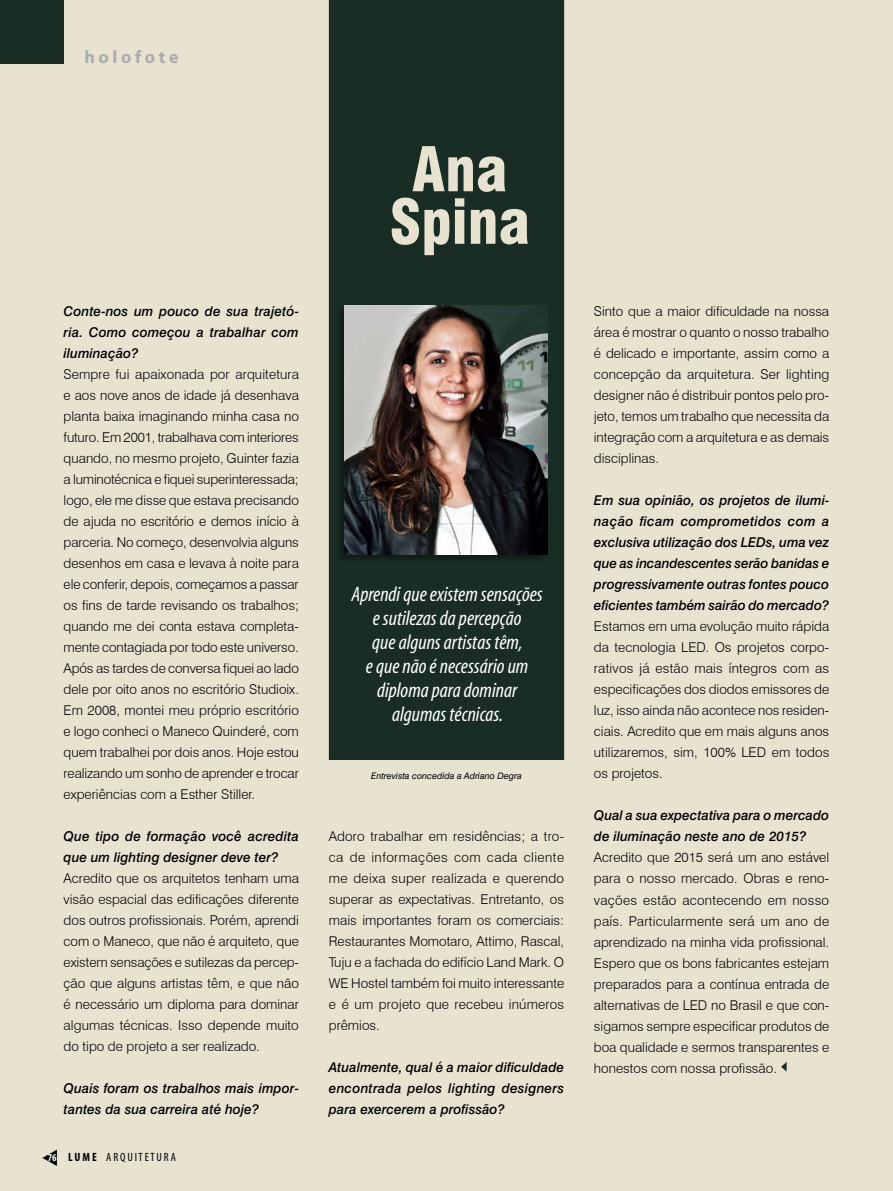
<style>
.page{position:relative;width:893px;height:1191px;background:#e8e3d1}
.page>*{position:absolute;margin:0;border:0;box-sizing:border-box;transform-origin:0 0}
.t1{font:italic condensed 21px/24px "Myriad";color:#fff;text-align:center}
.t2{font:700 18px "Myriad";color:#abacac}
.t3{font:300 13.5px/21px "Swiss 721 BT";color:#000;text-align:justify}
.t4{font:italic 500 13.5px/21px "Swiss 721 BT";color:#000;text-align:justify}
.t5{font:condensed 12px "Myriad";color:#000}
.t6{font:italic 9px "Swiss 721 BT";color:#000}
.s1{font-weight:700;font-size:10.5px;color:#fff}
.s2{font-weight:700}
</style>
<div class="page">
<svg style="left:42px;top:1149px;width:15px;height:17px"></svg>
<div style="left:329px;top:0;width:235px;height:760px;background:#192d24"></div>
<div style="left:0;top:0;width:64px;height:64px;background:#192d24"></div>
<svg style="left:781px;top:1062px;width:6px;height:9px"></svg>
<div style="left:336px;top:305px;width:211px;height:258px;background:#000;opacity:.35"></div>
<img style="left:345px;top:305px;width:202px;height:249px">
<h2 class="t2" style="left:84px;top:48px;width:96px">h o l o f o t e</h2>
<p class="t4" style="left:64px;top:300px;width:237px">Conte-nos um pouco de sua trajetó&shy;ria. Como começou a trabalhar com iluminação?</p>
<p class="t3" style="left:64px;top:363px;width:237px">Sempre fui apaixonada por arquitetura e aos nove anos de idade já desenhava planta baixa imaginando minha casa no futuro. Em 2001, trabalhava com interiores quando, no mesmo projeto, Guinter fazia a luminotécnica e fiquei superinteressada; logo, ele me disse que estava precisando de ajuda no escritório e demos início à parceria. No começo, desenvolvia alguns desenhos em casa e levava à noite para ele conferir, depois, começamos a passar os fins de tarde revisando os trabalhos; quando me dei conta estava completa&shy;mente contagiada por todo este universo.<br>Após as tardes de conversa fiquei ao lado dele por oito anos no escritório Studioix.<br>Em 2008, montei meu próprio escritório e logo conheci o Maneco Quinderé, com quem trabalhei por dois anos. Hoje estou realizando um sonho de aprender e trocar experiências com a Esther Stiller.</p>
<p class="t4" style="left:64px;top:826px;width:237px">Que tipo de formação você acredita que um lighting designer deve ter?</p>
<p class="t3" style="left:64px;top:868px;width:237px">Acredito que os arquitetos tenham uma visão espacial das edificações diferente dos outros profissionais. Porém, aprendi com o Maneco, que não é arquiteto, que existem sensações e sutilezas da percep&shy;ção que alguns artistas têm, e que não é necessário um diploma para dominar algumas técnicas. Isso depende muito do tipo de projeto a ser realizado.</p>
<p class="t4" style="left:64px;top:1078px;width:237px">Quais foram os trabalhos mais impor&shy;tantes da sua carreira até hoje?</p>
<p class="t5" style="left:48px;top:1151px;width:130px"><span class="s1">76</span> <span class="s2">L U M E</span> A R Q U I T E T U R A</p>
<h1 class="t1" style="left:351px;top:582px;width:193px">Aprendi que existem sensações e sutilezas da percepção<br>que alguns artistas têm,<br>e que não é necessário um diploma para dominar algumas técnicas.</h1>
<p class="t6" style="left:371px;top:770px;width:152px">Entrevista concedida a Adriano Degra</p>
<p class="t3" style="left:329px;top:826px;width:237px">Adoro trabalhar em residências; a tro&shy;ca de informações com cada cliente me deixa super realizada e querendo superar as expectativas. Entretanto, os mais importantes foram os comerciais:<br>Restaurantes Momotaro, Attimo, Rascal, Tuju e a fachada do edifício Land Mark. O WE Hostel também foi muito interessante e é um projeto que recebeu inúmeros prêmios.</p>
<p class="t4" style="left:329px;top:1057px;width:237px">Atualmente, qual é a maior dificuldade encontrada pelos lighting designers para exercerem a profissão?</p>
<p class="t3" style="left:594px;top:301px;width:237px">Sinto que a maior dificuldade na nossa área é mostrar o quanto o nosso trabalho é delicado e importante, assim como a concepção da arquitetura. Ser lighting designer não é distribuir pontos pelo pro&shy;jeto, temos um trabalho que necessita da integração com a arquitetura e as demais disciplinas.</p>
<p class="t4" style="left:594px;top:490px;width:237px">Em sua opinião, os projetos de ilumi&shy;nação ficam comprometidos com a exclusiva utilização dos LEDs, uma vez que as incandescentes serão banidas e progressivamente outras fontes pouco eficientes também sairão do mercado?</p>
<p class="t3" style="left:594px;top:616px;width:237px">Estamos em uma evolução muito rápida da tecnologia LED. Os projetos corpo&shy;rativos já estão mais íntegros com as especificações dos diodos emissores de luz, isso ainda não acontece nos residen&shy;ciais. Acredito que em mais alguns anos utilizaremos, sim, 100% LED em todos os projetos.</p>
<p class="t4" style="left:594px;top:805px;width:237px">Qual a sua expectativa para o mercado de iluminação neste ano de 2015?</p>
<p class="t3" style="left:594px;top:847px;width:237px">Acredito que 2015 será um ano estável para o nosso mercado. Obras e reno&shy;vações estão acontecendo em nosso país. Particularmente será um ano de aprendizado na minha vida profissional.<br>Espero que os bons fabricantes estejam preparados para a contínua entrada de alternativas de LED no Brasil e que con&shy;sigamos sempre especificar produtos de boa qualidade e sermos transparentes e honestos com nossa profissão.</p>
</div>
